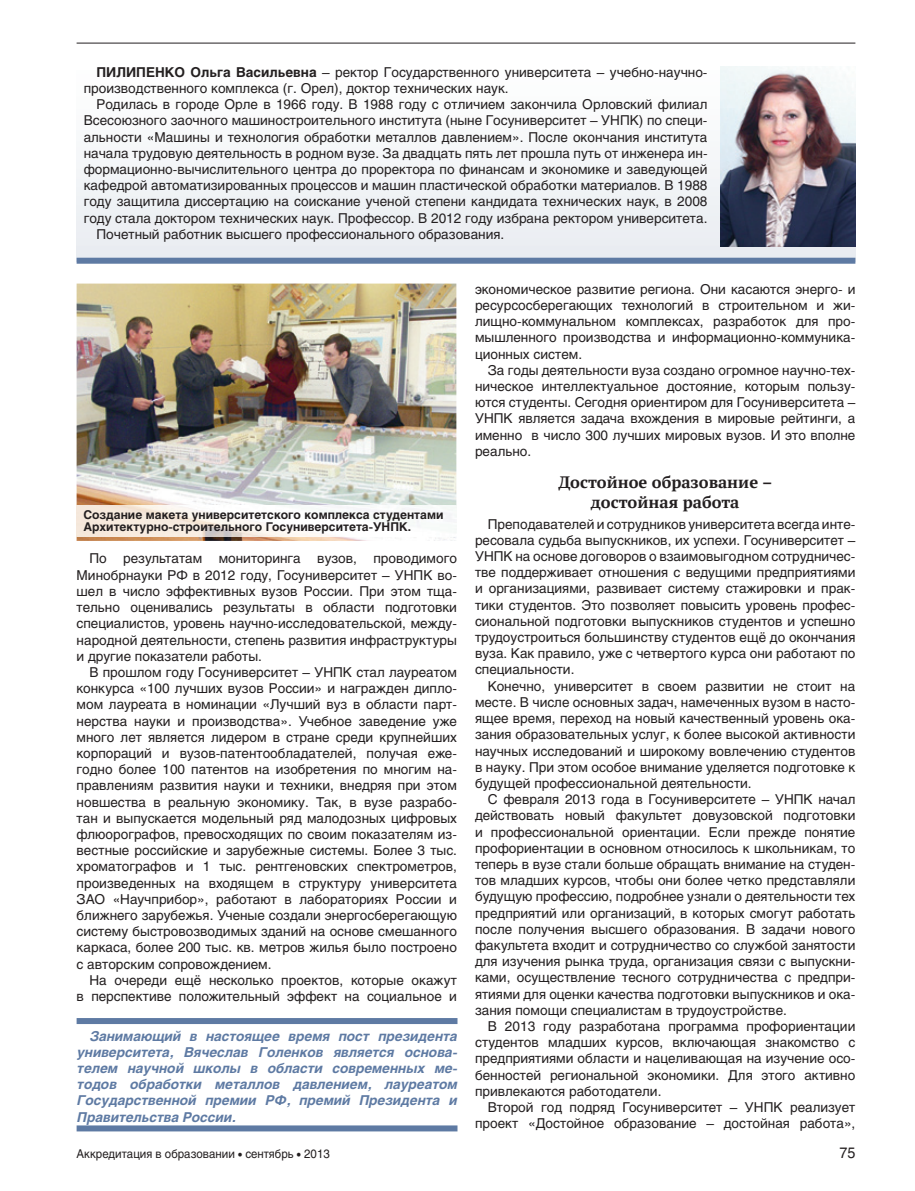
<style>
.page{position:relative;width:915px;height:1191px;background:#fff}
.page>*{position:absolute;margin:0;border:0;box-sizing:border-box;transform-origin:0 0}
.t1{font:700 16.5px/19.8px "PT Serif";color:#231f20;text-align:center}
.t2{font:15px "Helios C";color:#231f20;scale:.95 1}
.t3{font:13.5px/16.2px "Helios";color:#231f20;text-align:justify}
.t4{font:italic 700 13.5px/16.2px "Helios";color:#5e7aa3;text-align:justify}
.t5{font:700 12px/12px "Helios";color:#231f20}
.t6{font:12px "Helios";color:#231f20;scale:.95 1}
.s1{font-weight:700}
</style>
<div class="page">
<div style="left:77px;top:60px;width:778px;height:201px;background:#f4f6f9"></div>
<img style="left:720px;top:67px;width:135px;height:180px">
<div style="left:77px;top:258px;width:778px;height:6px;background:#5e7aa3"></div>
<img style="left:77px;top:283px;width:379px;height:258px">
<div style="left:77px;top:1018px;width:380px;height:6px;background:#5e7aa3"></div>
<div style="left:77px;top:1125px;width:380px;height:6px;background:#5e7aa3"></div>
<img style="left:77px;top:505px;width:379px;height:31px">
<hr style="left:77px;top:43px;width:778px;height:1px;background:#231f20">
<p class="t3" style="left:84px;top:64px;width:625px;text-indent:13px"><span class="s1">ПИЛИПЕНКО Ольга Васильевна</span> – ректор Государственного университета – учебно-научно&shy;производственного комплекса (г. Орел), доктор технических наук.</p>
<p class="t3" style="left:96px;top:96px;width:612px">Родилась в городе Орле в 1966 году. В 1988 году с отличием закончила Орловский филиал</p>
<p class="t3" style="left:84px;top:112px;width:625px">Всесоюзного заочного машиностроительного института (ныне Госуниверситет – УНПК) по специ-</p>
<p class="t3" style="left:84px;top:129px;width:625px">альности «Машины и технология обработки металлов давлением». После окончания института</p>
<p class="t3" style="left:84px;top:145px;width:625px">начала трудовую деятельность в родном вузе. За двадцать пять лет прошла путь от инженера ин-</p>
<p class="t3" style="left:84px;top:161px;width:625px">формационно-вычислительного центра до проректора по финансам и экономике и заведующей</p>
<p class="t3" style="left:84px;top:177px;width:625px">кафедрой автоматизированных процессов и машин пластической обработки материалов. В 1988</p>
<p class="t3" style="left:84px;top:193px;width:625px">году защитила диссертацию на соискание ученой степени кандидата технических наук, в 2008</p>
<p class="t3" style="left:84px;top:210px;width:625px">году стала доктором технических наук. Профессор. В 2012 году избрана ректором университета.</p>
<p class="t3" style="left:96px;top:226px;width:409px">Почетный работник высшего профессионального образования.</p>
<p class="t5" style="left:83px;top:508px;width:361px">Создание макета университетского комплекса студентами<br>Архитектурно-строительного Госуниверситета-УНПК.</p>
<p class="t3" style="left:77px;top:550px;width:382px;text-indent:13px">По результатам мониторинга вузов, проводимого Минобрнауки РФ в 2012 году, Госуниверситет – УНПК во&shy;шел в число эффективных вузов России. При этом тща&shy;тельно оценивались результаты в области подготовки специалистов, уровень научно-исследовательской, между&shy;народной деятельности, степень развития инфраструктуры и другие показатели работы.</p>
<p class="t3" style="left:77px;top:664px;width:382px;text-indent:13px">В прошлом году Госуниверситет – УНПК стал лауреатом конкурса «100 лучших вузов России» и награжден дипло&shy;мом лауреата в номинации «Лучший вуз в области парт&shy;нерства науки и производства». Учебное заведение уже много лет является лидером в стране среди крупнейших корпораций и вузов-патентообладателей, получая еже&shy;годно более 100 патентов на изобретения по многим на&shy;правлениям развития науки и техники, внедряя при этом новшества в реальную экономику. Так, в вузе разрабо&shy;тан и выпускается модельный ряд малодозных цифровых флюорографов, превосходящих по своим показателям из&shy;вестные российские и зарубежные системы. Более 3 тыс. хроматографов и 1 тыс. рентгеновских спектрометров, произведенных на входящем в структуру университета ЗАО «Научприбор», работают в лабораториях России и ближнего зарубежья. Ученые создали энергосберегающую систему быстровозводимых зданий на основе смешанного каркаса, более 200 тыс. кв. метров жилья было построено с авторским сопровождением.</p>
<p class="t3" style="left:77px;top:971px;width:382px;text-align:right">На очереди ещё несколько проектов, которые окажут<br>в перспективе положительный эффект на социальное и</p>
<p class="t4" style="left:77px;top:1027px;width:381px;text-indent:13px">Занимающий в настоящее время пост президента университета, Вячеслав Голенков является основа&shy;телем научной школы в области современных ме&shy;тодов обработки металлов давлением, лауреатом Государственной премии РФ, премий Президента и Правительства России.</p>
<p class="t3" style="left:475px;top:281px;width:382px">экономическое развитие региона. Они касаются энерго- и ресурсосберегающих технологий в строительном и жи&shy;лищно-коммунальном комплексах, разработок для про&shy;мышленного производства и информационно-коммуника&shy;ционных систем.</p>
<p class="t3" style="left:475px;top:362px;width:382px;text-indent:13px">За годы деятельности вуза создано огромное научно-тех&shy;ническое интеллектуальное достояние, которым пользу&shy;ются студенты. Сегодня ориентиром для Госуниверситета – УНПК является задача вхождения в мировые рейтинги, а именно в число 300 лучших мировых вузов. И это вполне реально.</p>
<p class="t1" style="left:558px;top:472px;width:215px">Достойное образование – достойная работа</p>
<p class="t3" style="left:475px;top:515px;width:382px;text-indent:13px">Преподавателей и сотрудников университета всегда инте&shy;ресовала судьба выпускников, их успехи. Госуниверситет – УНПК на основе договоров о взаимовыгодном сотрудничес&shy;тве поддерживает отношения с ведущими предприятиями и организациями, развивает систему стажировки и прак&shy;тики студентов. Это позволяет повысить уровень профес&shy;сиональной подготовки выпускников студентов и успешно трудоустроиться большинству студентов ещё до окончания вуза. Как правило, уже с четвертого курса они работают по специальности.</p>
<p class="t3" style="left:475px;top:677px;width:382px;text-indent:13px">Конечно, университет в своем развитии не стоит на месте. В числе основных задач, намеченных вузом в насто&shy;ящее время, переход на новый качественный уровень ока&shy;зания образовательных услуг, к более высокой активности научных исследований и широкому вовлечению студентов в науку. При этом особое внимание уделяется подготовке к будущей профессиональной деятельности.</p>
<p class="t3" style="left:475px;top:791px;width:382px;text-indent:13px">С февраля 2013 года в Госуниверситете – УНПК начал действовать новый факультет довузовской подготовки и профессиональной ориентации. Если прежде понятие профориентации в основном относилось к школьникам, то теперь в вузе стали больше обращать внимание на студен&shy;тов младших курсов, чтобы они более четко представляли будущую профессию, подробнее узнали о деятельности тех предприятий или организаций, в которых смогут работать после получения высшего образования. В задачи нового факультета входит и сотрудничество со службой занятости для изучения рынка труда, организация связи с выпускни&shy;ками, осуществление тесного сотрудничества с предпри&shy;ятиями для оценки качества подготовки выпускников и ока&shy;зания помощи специалистам в трудоустройстве.</p>
<p class="t3" style="left:475px;top:1018px;width:382px;text-indent:13px">В 2013 году разработана программа профориентации студентов младших курсов, включающая знакомство с предприятиями области и нацеливающая на изучение осо&shy;бенностей региональной экономики. Для этого активно привлекаются работодатели.</p>
<p class="t3" style="left:475px;top:1099px;width:382px;text-align:right">Второй год подряд Госуниверситет – УНПК реализует проект «Достойное образование – достойная работа»,</p>
<p class="t6" style="left:77px;top:1147px;width:268px">Аккредитация в образовании • сентябрь • 2013</p>
<p class="t2" style="left:839px;top:1143px;width:18px">75</p>
</div>
